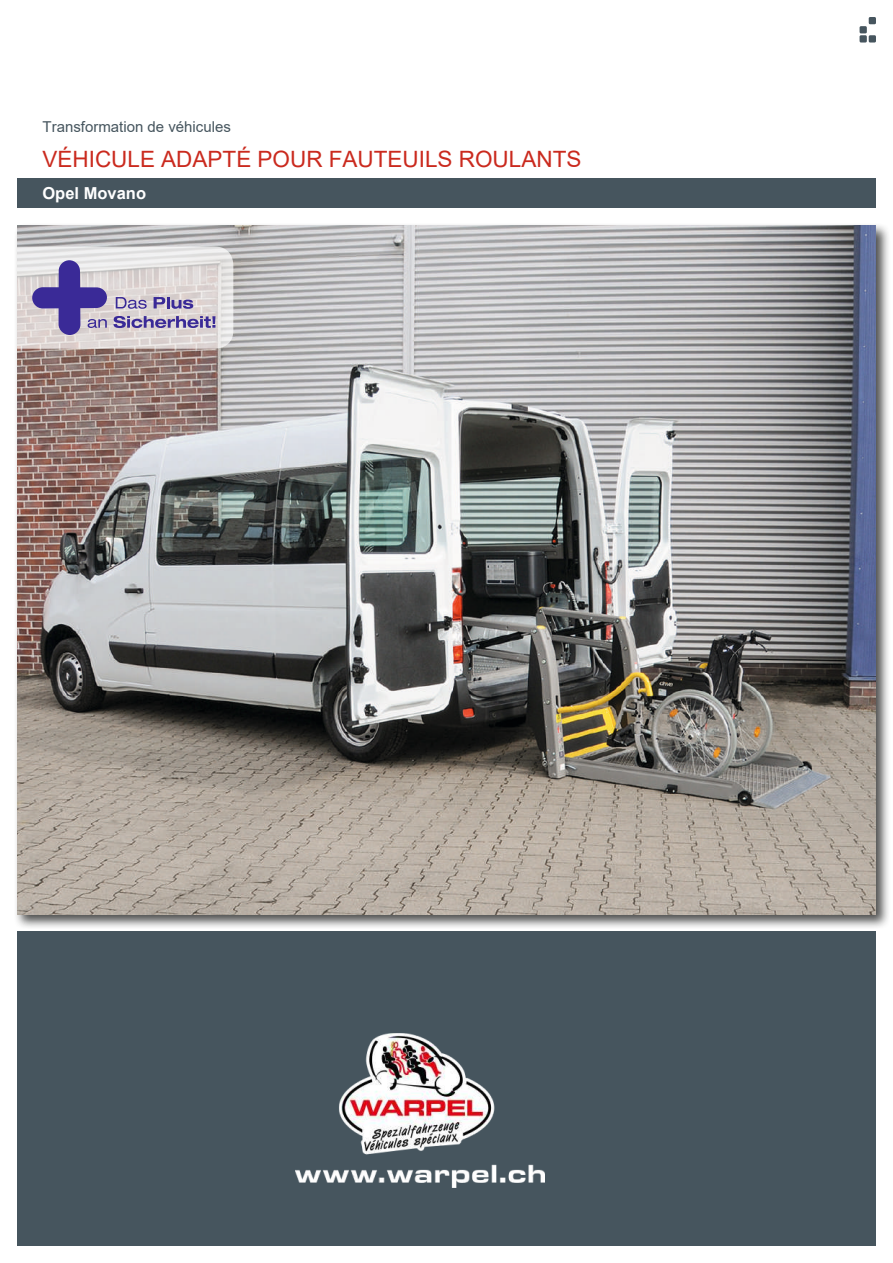
<style>
.page{position:relative;width:893px;height:1263px;background:#fff}
.page>*{position:absolute;margin:0;border:0;box-sizing:border-box;transform-origin:0 0}
.t1{font:22.5px "Arial";color:#ca2a1e}
.t2{font:700 16.5px "Arial";color:#fff}
.t3{font:15px "Arial";color:#46555e}
</style>
<div class="page">
<div style="left:17px;top:179px;width:859px;height:29px;background:#46555e"></div>
<div style="left:17px;top:931px;width:859px;height:315px;background:#46555e"></div>
<div style="left:869px;top:17px;width:7px;height:7px;background:#46555e;border-radius:2px"></div>
<div style="left:859px;top:26px;width:8px;height:7px;background:#46555e;border-radius:2px"></div>
<div style="left:859px;top:35px;width:8px;height:8px;background:#46555e;border-radius:2px"></div>
<div style="left:869px;top:35px;width:7px;height:8px;background:#46555e;border-radius:2px"></div>
<div style="left:14px;top:222px;width:877px;height:707px;background:#131413;opacity:.75"></div>
<img style="left:17px;top:225px;width:859px;height:689px">
<svg style="left:17px;top:247px;width:216px;height:102px;background:#c6becf"></svg>
<img style="left:295px;top:1033px;width:250px;height:154px">
<p class="t3" style="left:43px;top:117px;width:190px">Transformation de véhicules</p>
<p class="t1" style="left:43px;top:144px;width:540px">VÉHICULE ADAPTÉ POUR FAUTEUILS ROULANTS</p>
<p class="t2" style="left:42px;top:182px;width:105px">Opel Movano</p>
</div>
